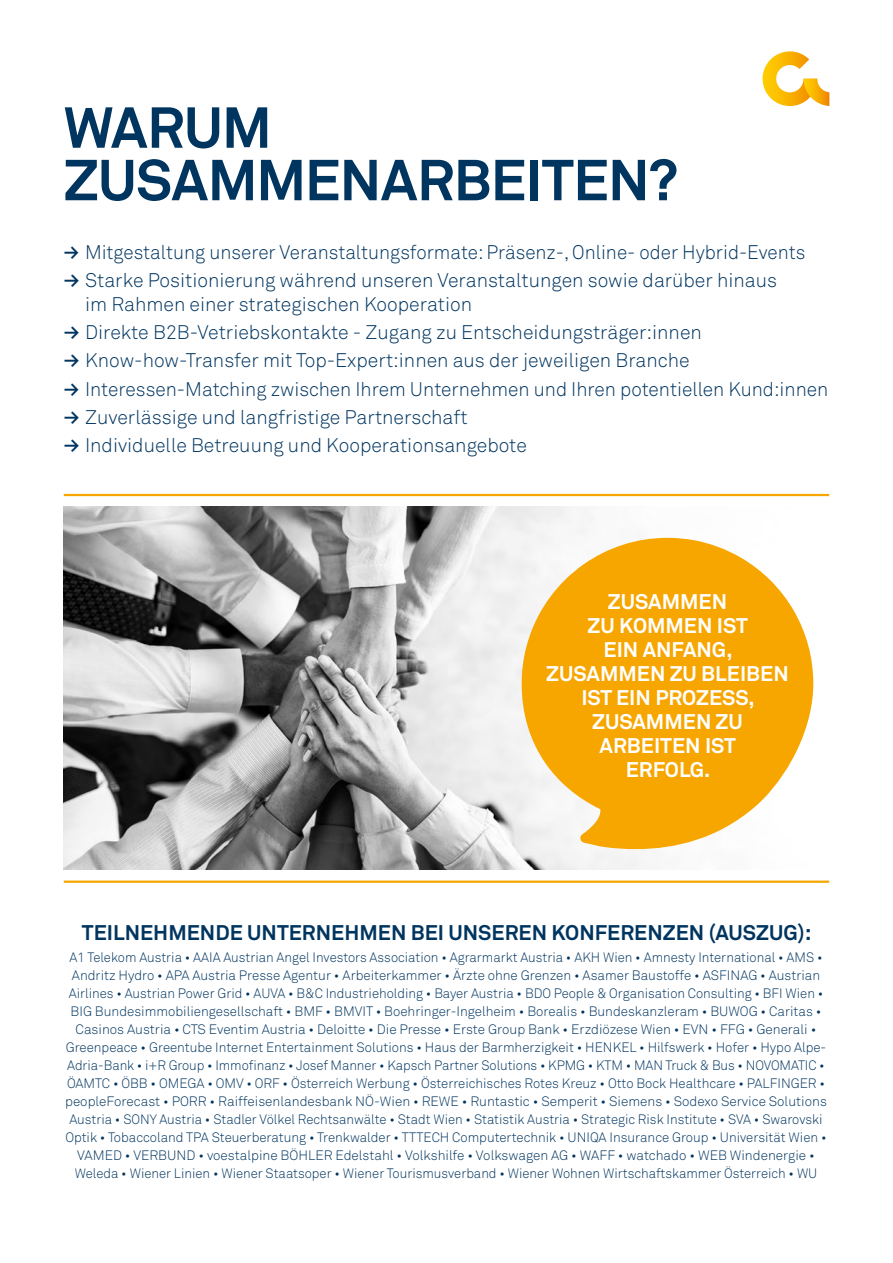
<style>
.page{position:relative;width:893px;height:1263px;background:#fff}
.page>*{position:absolute;margin:0;border:0;box-sizing:border-box;transform-origin:0 0}
.t1{font:700 57px/52.5px "Akkurat Pro";letter-spacing:-.015em;color:#003560}
.t2{font:700 21px/24px "Akkurat Pro";color:#fff;text-align:center}
.t3{font:700 21px "Akkurat Pro";color:#003560}
.t4{font:19.5px/24px "Akkurat Light Pro";color:#003560}
.t5{font:13.5px/18px "Akkurat Light Pro";color:#003560;text-align:center}
.s1{font-family:"Akkurat Pro";font-weight:700}
</style>
<div class="page">
<img style="left:64px;top:506px;width:750px;height:364px">
<hr style="left:64px;top:494px;width:765px;height:2px;background:#f7a600">
<hr style="left:64px;top:880px;width:765px;height:3px;background:#f7a600">
<svg style="left:522px;top:538px;width:291px;height:314px;fill:#f7a600"></svg>
<svg style="left:762px;top:51px;width:67px;height:55px"></svg>
<h1 class="t1" style="left:64px;top:102px;width:616px">WARUM<br>ZUSAMMENARBEITEN?</h1>
<h3 class="t4" style="left:64px;top:240px;width:743px"><span class="s1">→</span> Mitgestaltung unserer Veranstaltungsformate: Präsenz-, Online- oder Hybrid-Events</h3>
<h3 class="t4" style="left:85px;top:268px;width:694px;text-indent:-21px"><span class="s1">→</span> Starke Positionierung während unseren Veranstaltungen sowie darüber hinaus im Rahmen einer strategischen Kooperation</h3>
<h3 class="t4" style="left:64px;top:321px;width:640px"><span class="s1">→</span> Direkte B2B-Vetriebskontakte - Zugang zu Entscheidungsträger:innen</h3>
<h3 class="t4" style="left:64px;top:349px;width:627px"><span class="s1">→</span> Know-how-Transfer mit Top-Expert:innen aus der jeweiligen Branche</h3>
<h3 class="t4" style="left:64px;top:377px;width:766px"><span class="s1">→</span> Interessen-Matching zwischen Ihrem Unternehmen und Ihren potentiellen Kund:innen</h3>
<h3 class="t4" style="left:64px;top:405px;width:405px"><span class="s1">→</span> Zuverlässige und langfristige Partnerschaft</h3>
<h3 class="t4" style="left:64px;top:434px;width:465px"><span class="s1">→</span> Individuelle Betreuung und Kooperationsangebote</h3>
<h2 class="t2" style="left:546px;top:590px;width:244px">ZUSAMMEN<br>ZU KOMMEN IST<br>EIN ANFANG,<br>ZUSAMMEN ZU BLEIBEN<br>IST EIN PROZESS,<br>ZUSAMMEN ZU<br>ARBEITEN IST<br>ERFOLG.</h2>
<h2 class="t3" style="left:82px;top:919px;width:731px">TEILNEHMENDE UNTERNEHMEN BEI UNSEREN KONFERENZEN (AUSZUG):</h2>
<p class="t5" style="left:65px;top:948px;width:763px">A1 Telekom Austria • AAIA Austrian Angel Investors Association • Agrarmarkt Austria • AKH Wien • Amnesty International • AMS • Andritz Hydro • APA Austria Presse Agentur • Arbeiterkammer • Ärzte ohne Grenzen • Asamer Baustoffe • ASFINAG • Austrian Airlines • Austrian Power Grid • AUVA • B&amp;C Industrieholding • Bayer Austria • BDO People &amp; Organisation Consulting • BFI Wien • BIG Bundesimmobiliengesellschaft • BMF • BMVIT • Boehringer-Ingelheim • Borealis • Bundeskanzleram • BUWOG • Caritas • Casinos Austria • CTS Eventim Austria • Deloitte • Die Presse • Erste Group Bank • Erzdiözese Wien • EVN • FFG • Generali • Greenpeace • Greentube Internet Entertainment Solutions • Haus der Barmherzigkeit • HENKEL • Hilfswerk • Hofer • Hypo Alpe-Adria-Bank • i+R Group • Immofinanz • Josef Manner • Kapsch Partner Solutions • KPMG • KTM • MAN Truck &amp; Bus • NOVOMATIC • ÖAMTC • ÖBB • OMEGA • OMV • ORF • Österreich Werbung • Österreichisches Rotes Kreuz • Otto Bock Healthcare • PALFINGER • peopleForecast • PORR • Raiffeisenlandesbank NÖ-Wien • REWE • Runtastic • Semperit • Siemens • Sodexo Service Solutions Austria • SONY Austria • Stadler Völkel Rechtsanwälte • Stadt Wien • Statistik Austria • Strategic Risk Institute • SVA • Swarovski Optik • Tobaccoland TPA Steuerberatung • Trenkwalder • TTTECH Computertechnik • UNIQA Insurance Group • Universität Wien • VAMED • VERBUND • voestalpine BÖHLER Edelstahl • Volkshilfe • Volkswagen AG • WAFF • watchado • WEB Windenergie • Weleda • Wiener Linien • Wiener Staatsoper • Wiener Tourismusverband • Wiener Wohnen Wirtschaftskammer Österreich • WU</p>
</div>
